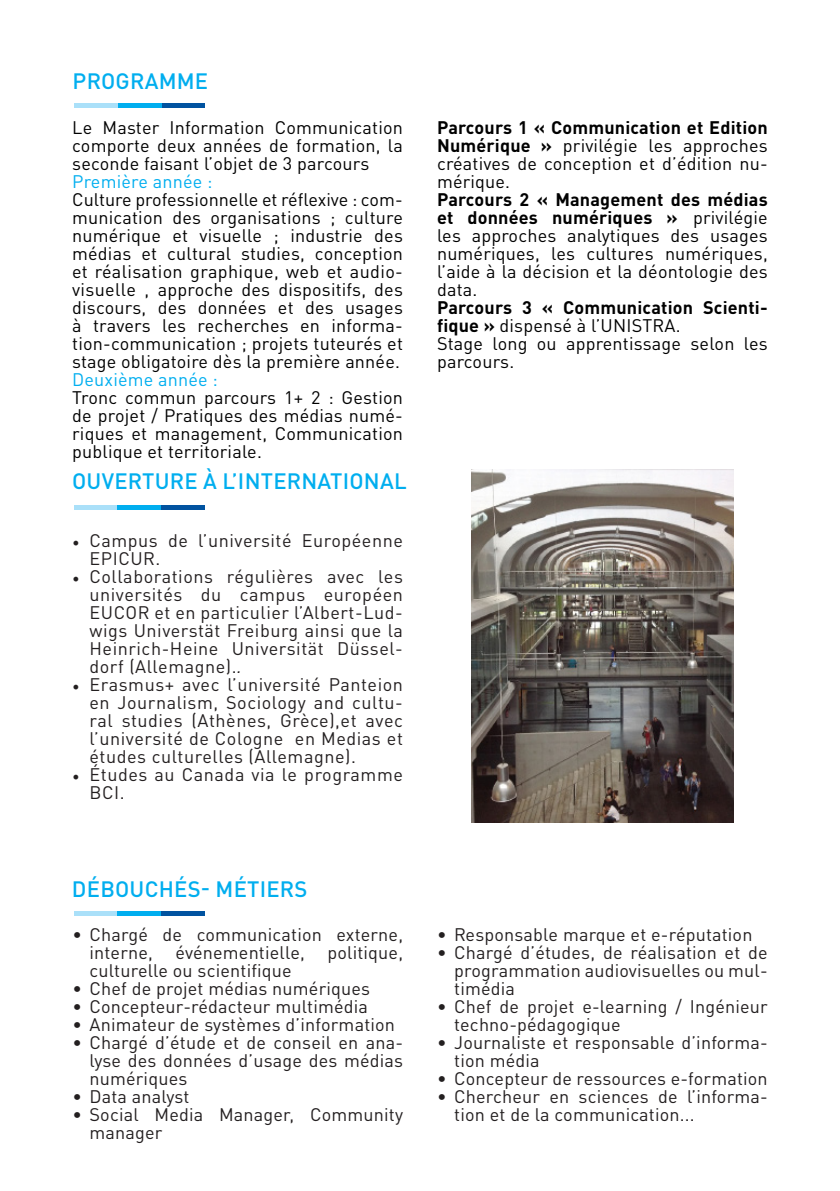
<style>
.page{position:relative;width:840px;height:1191px;background:#fff}
.page>*{position:absolute;margin:0;border:0;box-sizing:border-box;transform-origin:0 0}
.t1{font:500 22px "DIN Pro";letter-spacing:.01em;color:#00aeef}
.t2{font:18px/18px "DIN Pro";letter-spacing:.01em;color:#231f20}
.t3{font:18px/18px "DIN Pro";letter-spacing:.01em;color:#000;text-align:justify}
.t4{font:18px/18px "DIN Pro";letter-spacing:.03em;color:#231f20}
.t5{font:700 18px/18px "DIN Pro";letter-spacing:.01em;color:#000}
.t6{font:18px "DIN Pro";letter-spacing:.01em;color:#00aeef}
.s1{font-family:"Minion Pro"}
.s2{font-style:italic}
.s3{font-weight:700}
.s4{font-weight:400}
</style>
<div class="page">
<div style="left:74px;top:505px;width:44px;height:5px;background:#aae0f9"></div>
<div style="left:161px;top:505px;width:43px;height:5px;background:#0153a0"></div>
<div style="left:118px;top:505px;width:43px;height:5px;background:#00aeef"></div>
<hr style="left:75px;top:103px;width:43px;height:4px;background:#aae0f9">
<hr style="left:161px;top:103px;width:44px;height:4px;background:#0153a0">
<hr style="left:118px;top:103px;width:43px;height:4px;background:#00aeef">
<img style="left:471px;top:469px;width:262px;height:353px">
<div style="left:74px;top:910px;width:43px;height:5px;background:#aae0f9"></div>
<div style="left:161px;top:910px;width:43px;height:5px;background:#0153a0"></div>
<div style="left:117px;top:910px;width:44px;height:5px;background:#00aeef"></div>
<p class="t1" style="left:73px;top:63px;width:137px">PROGRAMME</p>
<p class="t3" style="left:72px;top:117px;width:332px">Le Master Information Communication comporte deux années de formation, la seconde faisant l’objet de 3 parcours</p>
<p class="t6" style="left:72px;top:168px;width:142px">Première année :</p>
<p class="t3" style="left:72px;top:189px;width:332px">Culture professionnelle et réflexive : com&shy;munication des organisations ; culture numérique et visuelle ; industrie des médias et cultural studies, conception et réalisation graphique, web et audio&shy;visuelle , approche des dispositifs, des discours, des données et des usages à travers les recherches en informa&shy;tion-communication ; projets tuteurés et stage obligatoire dès la première année.</p>
<p class="t6" style="left:72px;top:366px;width:147px">Deuxième année :</p>
<p class="t3" style="left:72px;top:387px;width:332px">Tronc commun parcours 1+ 2 : Gestion de projet / Pratiques des médias numé&shy;riques et management, Communication publique et territoriale.</p>
<p class="t1" style="left:72px;top:463px;width:336px">OUVERTURE À L’INTERNATIONAL</p>
<p class="t4" style="left:89px;top:530px;width:315px;text-indent:-17px"><span class="s1">•</span> Campus de l’université Européenne<br>EPICUR.</p>
<p class="t2" style="left:89px;top:566px;width:315px;text-align:justify;text-indent:-17px"><span class="s1">•</span> Collaborations régulières avec les universités du campus européen EUCOR et en particulier l’Albert-Lud&shy;wigs Universtät Freiburg ainsi que la Heinrich-Heine Universität Düssel&shy;dorf (Allemagne).<span class="s2">.</span></p>
<p class="t2" style="left:89px;top:674px;width:315px;text-align:justify;text-indent:-17px"><span class="s1">•</span> Erasmus+ avec l’université Panteion en Journalism, Sociology and cultu&shy;ral studies (Athènes, Grèce),et avec l’université de Cologne en Medias et études culturelles (Allemagne).</p>
<p class="t4" style="left:89px;top:764px;width:315px;text-indent:-17px"><span class="s1">•</span> Études au Canada via le programme<br>BCI.</p>
<p class="t1" style="left:72px;top:871px;width:237px">DÉBOUCHÉS- MÉTIERS</p>
<p class="t2" style="left:89px;top:923px;width:315px;text-indent:-17px">• Chargé de communication externe, interne,</p>
<p class="t2" style="left:175px;top:941px;width:131px">événementielle,</p>
<p class="t2" style="left:327px;top:941px;width:77px">politique,</p>
<p class="t2" style="left:89px;top:959px;width:204px">culturelle ou scientifique</p>
<p class="t2" style="left:72px;top:977px;width:299px">• Chef de projet médias numériques</p>
<p class="t2" style="left:72px;top:995px;width:297px">• Concepteur-rédacteur multimédia</p>
<p class="t2" style="left:72px;top:1013px;width:324px">• Animateur de systèmes d’information</p>
<p class="t2" style="left:89px;top:1031px;width:315px;text-align:justify;text-indent:-17px">• Chargé d’étude et de conseil en ana&shy;lyse des données d’usage des médias numériques</p>
<p class="t2" style="left:72px;top:1085px;width:118px">• Data analyst</p>
<p class="t2" style="left:89px;top:1103px;width:315px;text-indent:-17px">• Social Media Manager, Community manager</p>
<p class="t3" style="left:437px;top:117px;width:332px"><span class="s3">Parcours 1 « Communication et Edition Numérique »</span> privilégie les approches créatives de conception et d’édition nu&shy;mérique.</p>
<p class="t3" style="left:437px;top:189px;width:332px"><span class="s3">Parcours 2 « Management des médias et données numériques »</span> privilégie les approches analytiques des usages numériques, les cultures numériques, l’aide à la décision et la déontologie des data.</p>
<p class="t5" style="left:437px;top:297px;width:332px">Parcours 3 « Communication Scienti&shy;fique » <span class="s4">dispensé à l’UNISTRA.</span></p>
<p class="t3" style="left:437px;top:333px;width:332px">Stage long ou apprentissage selon les parcours.</p>
<p class="t2" style="left:437px;top:923px;width:316px">• Responsable marque et e-réputation</p>
<p class="t2" style="left:454px;top:941px;width:315px;text-align:justify;text-indent:-17px">• Chargé d’études, de réalisation et de programmation audiovisuelles ou mul&shy;timédia</p>
<p class="t2" style="left:454px;top:995px;width:315px;text-indent:-17px">• Chef de projet e-learning / Ingénieur techno-pédagogique</p>
<p class="t2" style="left:454px;top:1031px;width:315px;text-indent:-17px">• Journaliste et responsable d’informa&shy;tion média</p>
<p class="t2" style="left:437px;top:1067px;width:332px">• Concepteur de ressources e-formation</p>
<p class="t2" style="left:454px;top:1085px;width:315px;text-indent:-17px">• Chercheur en sciences de l’informa&shy;tion et de la communication...</p>
</div>
